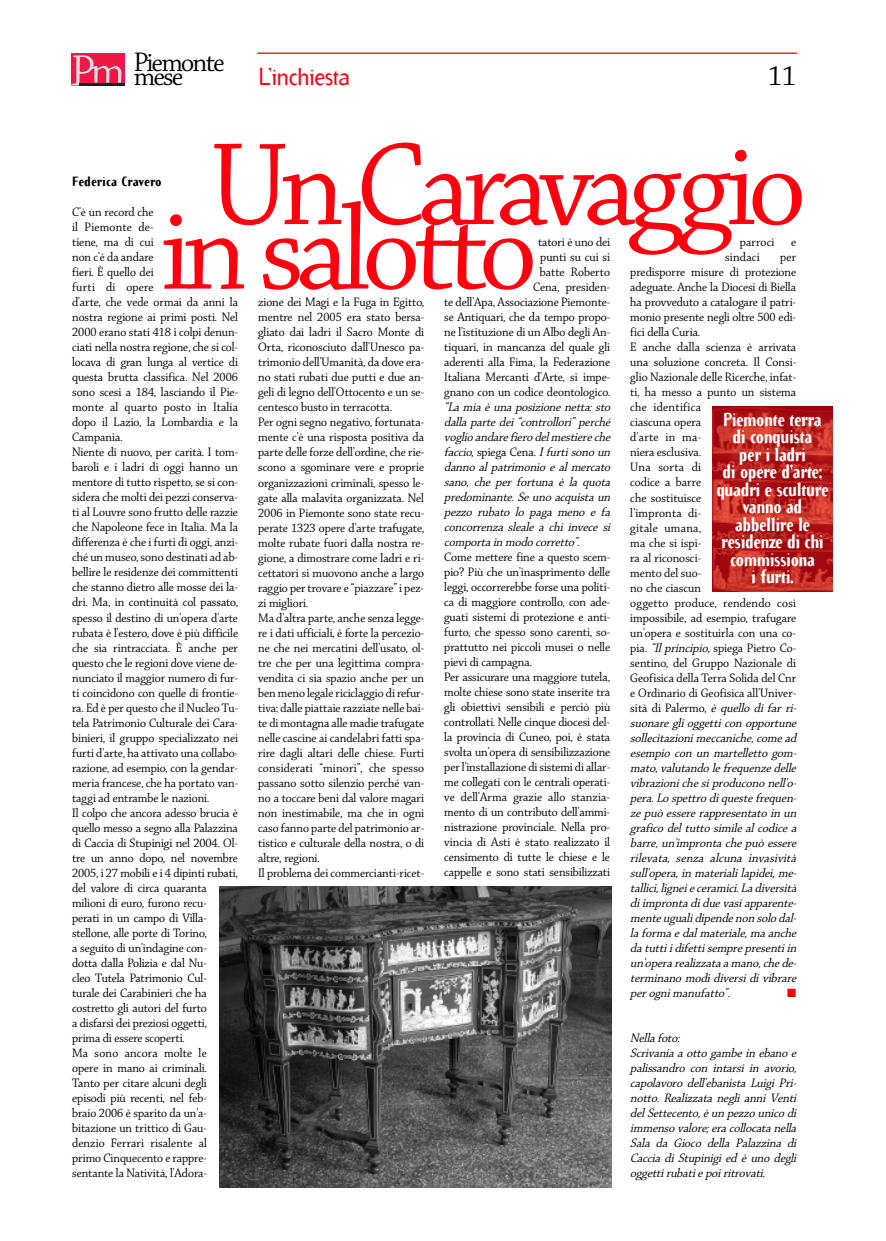
<style>
.page{position:relative;width:886px;height:1241px;background:#fff}
.page>*{position:absolute;margin:0;border:0;box-sizing:border-box;transform-origin:0 0}
.t1{font:125px "Chaparral Display";letter-spacing:-.045em;color:#ff000f}
.t2{font:30px "Chaparral Display";color:#000}
.t3{font:28.75px "Chaparral Display";letter-spacing:-.045em;color:#000}
.t4{font:24.38px "Arbitrary";letter-spacing:-.03em;color:#ff000f}
.t5{font:700 18.75px/17.5px "Arbitrary";letter-spacing:-.03em;color:#fff;text-align:center;scale:.9 1}
.t6{font:13.12px/15px "Chaparral Display";color:#000}
.t7{font:italic 13.12px/15px "Chaparral Display";color:#000;text-align:justify}
.t8{font:700 13.12px "Arbitrary";color:#000}
.t9{font:11.88px "Zapf Dingbats";color:#ff000f}
.s1{font-style:normal}
.s2{font-style:italic}
</style>
<div class="page">
<svg style="left:71px;top:85px;width:53px;height:1px"></svg>
<div style="left:71px;top:53px;width:53px;height:32px;background:#ed1845"></div>
<svg style="left:71px;top:55px;width:50px;height:30px"></svg>
<hr style="left:79px;top:83px;width:45px;height:2px;background:#231f20">
<hr style="left:257px;top:53px;width:540px;height:1px;background:#ff000f">
<img style="left:712px;top:406px;width:121px;height:185px">
<img style="left:219px;top:886px;width:392px;height:301px">
<h3 class="t3" style="left:134px;top:51px;width:92px">Piemonte</h3>
<h3 class="t3" style="left:134px;top:65px;width:51px">mese</h3>
<h3 class="t4" style="left:258px;top:62px;width:93px">L’inchiesta</h3>
<h2 class="t2" style="left:768px;top:64px;width:30px">11</h2>
<h1 class="t1" style="left:211px;top:137px;width:596px">Un Caravaggio</h1>
<p class="t8" style="left:72px;top:174px;width:91px">Federica Cravero</p>
<p class="t6" style="left:72px;top:205px;width:167px">C'è un record che<br>il Piemonte de-<br>tiene, ma di cui<br>non c'è da andare<br>fieri. È quello dei<br>furti di opere<br>d'arte, che vede ormai da anni la nostra regione ai primi posti. Nel<br>2000 erano stati 418 i colpi denun&shy;ciati nella nostra regione, che si col&shy;locava di gran lunga al vertice di questa brutta classifica. Nel 2006 sono scesi a 184, lasciando il Pie&shy;monte al quarto posto in Italia dopo il Lazio, la Lombardia e la<br>Campania.<br>Niente di nuovo, per carità. I tom&shy;baroli e i ladri di oggi hanno un mentore di tutto rispetto, se si con&shy;sidera che molti dei pezzi conserva&shy;ti al Louvre sono frutto delle razzie che Napoleone fece in Italia. Ma la differenza è che i furti di oggi, anzi&shy;ché un museo, sono destinati ad ab&shy;bellire le residenze dei committenti che stanno dietro alle mosse dei la&shy;dri. Ma, in continuità col passato, spesso il destino di un'opera d'arte rubata è l'estero, dove è più difficile che sia rintracciata. È anche per questo che le regioni dove viene de&shy;nunciato il maggior numero di fur&shy;ti coincidono con quelle di frontie&shy;ra. Ed è per questo che il Nucleo Tu&shy;tela Patrimonio Culturale dei Cara&shy;binieri, il gruppo specializzato nei furti d'arte, ha attivato una collabo&shy;razione, ad esempio, con la gendar&shy;meria francese, che ha portato van&shy;taggi ad entrambe le nazioni.<br>Il colpo che ancora adesso brucia è quello messo a segno alla Palazzina di Caccia di Stupinigi nel 2004. Ol&shy;tre un anno dopo, nel novembre<br>2005, i 27 mobili e i 4 dipinti rubati, del valore di circa quaranta milioni di euro, furono recu-<br>perati in un campo di Villa&shy;stellone, alle porte di Torino,<br>a seguito di un'indagine con-<br>dotta dalla Polizia e dal Nu-<br>cleo Tutela Patrimonio Cul-<br>turale dei Carabinieri che ha costretto gli autori del furto<br>a disfarsi dei preziosi oggetti, prima di essere scoperti.<br>Ma sono ancora molte le<br>opere in mano ai criminali.<br>Tanto per citare alcuni degli episodi più recenti, nel feb-<br>braio 2006 è sparito da un'a&shy;bitazione un trittico di Gau&shy;denzio Ferrari risalente al primo Cinquecento e rappre&shy;sentante la Natività, l'Adora-</p>
<h1 class="t1" style="left:162px;top:201px;width:376px">in salotto</h1>
<p class="t6" style="left:444px;top:235px;width:167px;text-align:right">tatori è uno dei<br>punti su cui si<br>batte Roberto<br>Cena, presiden-<br>te dell'Apa, Associazione Piemonte&shy;se Antiquari, che da tempo propo&shy;ne l'istituzione di un Albo degli An&shy;tiquari, in mancanza del quale gli aderenti alla Fima, la Federazione<br>Italiana Mercanti d'Arte, si impe&shy;gnano con un codice deontologico.</p>
<p class="t7" style="left:444px;top:400px;width:170px">“La mia è una posizione netta: sto dalla p arte dei “controllori” p erché voglio andare fiero del mestiere che faccio<span class="s1">, spiega Cena.</span> I furti sono un danno al patrimonio e al mercato sano, che p er fortuna è la quota predominante. Se uno acquista un p ezzo rubato lo paga meno e fa concorrenza sleale a chi invece si comporta in modo corretto”.</p>
<p class="t6" style="left:444px;top:550px;width:168px">Come mettere fine a questo scem&shy;pio? Più che un'inasprimento delle leggi, occorrerebbe forse una politi&shy;ca di maggiore controllo, con ade&shy;guati sistemi di protezione e anti&shy;furto, che spesso sono carenti, so&shy;prattutto nei piccoli musei o nelle pievi di campagna.<br>Per assicurare una maggiore tutela, molte chiese sono state inserite tra gli obiettivi sensibili e perciò più controllati. Nelle cinque diocesi del&shy;la provincia di Cuneo, poi, è stata svolta un'opera di sensibilizzazione per l'installazione di sistemi di allar&shy;me collegati con le centrali operati&shy;ve dell'Arma grazie allo stanzia&shy;mento di un contributo dell'ammi&shy;nistrazione provinciale. Nella pro&shy;vincia di Asti è stato realizzato il censimento di tutte le chiese e le cappelle e sono stati sensibilizzati</p>
<p class="t6" style="left:740px;top:236px;width:36px">parroci</p>
<p class="t6" style="left:791px;top:236px;width:7px">e</p>
<p class="t6" style="left:725px;top:251px;width:36px">sindaci</p>
<p class="t6" style="left:630px;top:251px;width:170px;text-indent:150px">per predisporre misure di protezione adeguate. Anche la Diocesi di Biella ha provveduto a catalogare il patri&shy;monio presente negli oltre 500 edi&shy;fici della Curia.<br>E anche dalla scienza è arrivata una soluzione concreta. Il Consi&shy;glio Nazionale delle Ricerche, infat&shy;ti, ha messo a punto un sistema che identifica<br>ciascuna opera<br>d'arte in ma-<br>niera esclusiva.<br>Una sorta di<br>codice a barre<br>che sostituisce<br>l'impronta di-<br>gitale umana,<br>ma che si ispi-<br>ra al riconosci-<br>mento del suo-<br>no che ciascun<br>oggetto produce, rendendo così impossibile, ad esempio, trafugare un'opera e sostituirla con una co&shy;pia. <span class="s2">“Il principio,</span>spiega Pietro Co&shy;sentino, del Gruppo Nazionale di<br>Geofisica della Terra Solida del Cnr e Ordinario di Geofisica all'Univer&shy;sità di Palermo, <span class="s2">è quello di far ri&shy;suonare gli oggetti con opp ortune sollecitazionimeccaniche,come ad esempio con un martelletto gom&shy;mato,valutando le frequenze delle vibrazioniche siproducono nell 'o&shy;p era.Lo sp ettro diqueste frequen&shy;ze può essere rappresentato in un grafico del tutto simile al codice a barre, un'impronta che può essere rilevata, senza alcuna invasività sull 'op era, in materiali lap idei, me&shy;tallici,ligneie ceramici.La diversità diimpronta didue vasiapparente&shy;mente ugualidip ende non solo dal&shy;la forma e dal materiale,ma anche da tuttiidifettisemp re p resentiin un'op era realizzata a mano,che de&shy;terminano modi diversi di vibrare p erognimanufatto”.</span></p>
<p class="t6" style="left:258px;top:296px;width:167px">zione dei Magi e la Fuga in Egitto, mentre nel 2005 era stato bersa&shy;gliato dai ladri il Sacro Monte di Orta, riconosciuto dall'Unesco pa&shy;trimonio dell'Umanità, da dove era&shy;no stati rubati due putti e due an&shy;geli di legno dell'Ottocento e un se&shy;centesco busto in terracotta.<br>Per ogni segno negativo, fortunata&shy;mente c'è una risposta positiva da parte delle forze dell'ordine, che rie&shy;scono a sgominare vere e proprie organizzazioni criminali, spesso le&shy;gate alla malavita organizzata. Nel 2006 in Piemonte sono state recu&shy;perate 1323 opere d'arte trafugate, molte rubate fuori dalla nostra re&shy;gione, a dimostrare come ladri e ri&shy;cettatori si muovono anche a largo raggio per trovare e “piazzare” i pez&shy;zi migliori.<br>Ma d'altra parte, anche senza legge&shy;re i dati ufficiali, è forte la percezio&shy;ne che nei mercatini dell'usato, ol&shy;tre che per una legittima compra&shy;vendita ci sia spazio anche per un ben meno legale riciclaggio di refur&shy;tiva: dalle piattaie razziate nelle bai&shy;te di montagna alle madie trafugate nelle cascine ai candelabri fatti spa&shy;rire dagli altari delle chiese. Furti considerati “minori”, che spesso passano sotto silenzio perché van&shy;no a toccare beni dal valore magari non inestimabile, ma che in ogni caso fanno parte del patrimonio ar&shy;tistico e culturale della nostra, o di altre, regioni.<br>Il problema dei commercianti-ricet-</p>
<h3 class="t5" style="left:716px;top:410px;width:126px">Piemonte terra di conquista<br>per i ladri<br>di opere d'arte; quadri e sculture vanno ad abbellire le residenze di chi commissiona<br>i furti.</h3>
<p class="t9" style="left:787px;top:985px;width:11px">■</p>
<p class="t7" style="left:630px;top:1031px;width:170px;text-align:left">Nella foto:<br>Scrivania a otto gambe in ebano e palissandro con intarsi in avorio, cap olavoro dell 'ebanista Luigi Pri&shy;notto. Realizzata negli anni Venti del Settecento,è un p ezzo unico di immenso valore;era collocata nella<br>Sala da Gioco della Palazzina di<br>Caccia di Stup inigi ed è uno degli oggettirubatie p oiritrovati.</p>
</div>
